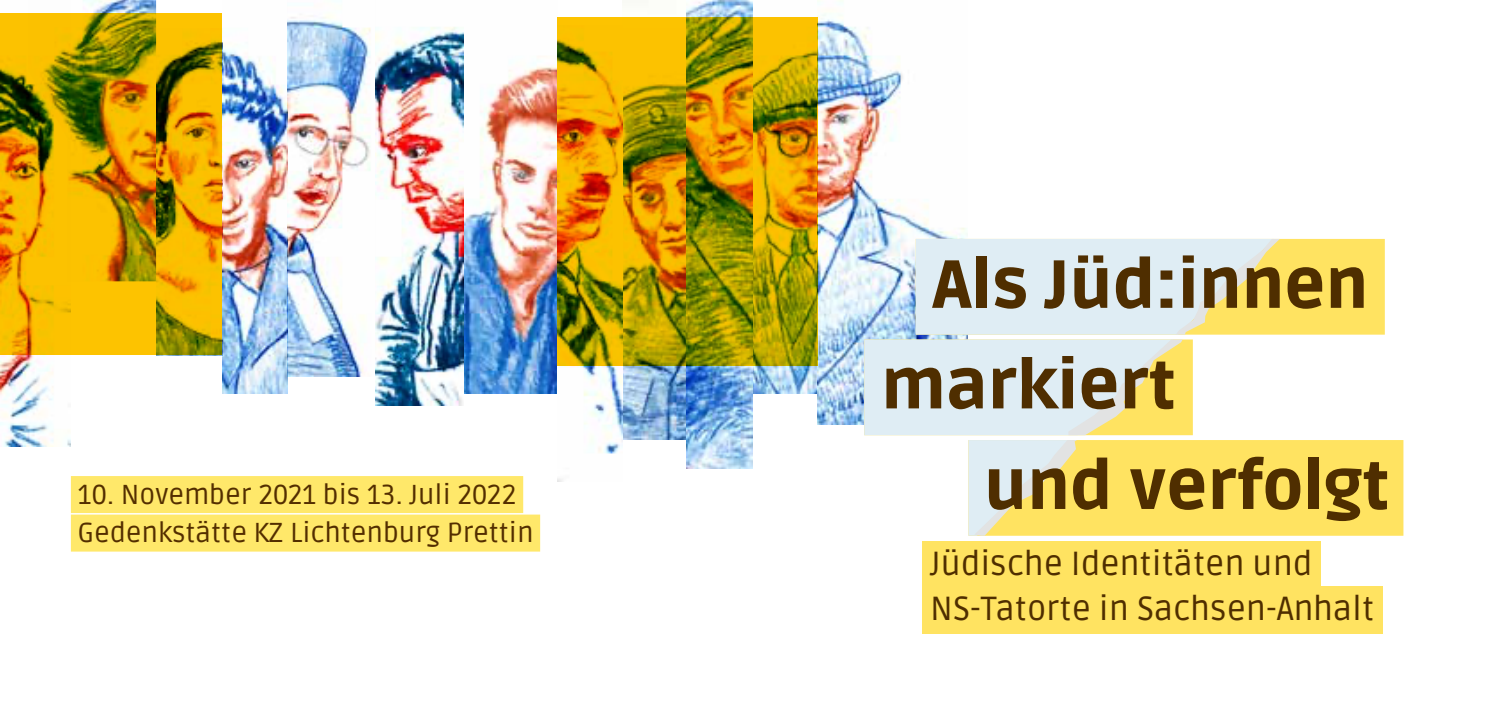
<style>
.page{position:relative;width:1489px;height:702px;background:#fff}
.page>*{position:absolute;margin:0;border:0;box-sizing:border-box;transform-origin:0 0}
.t1{font:900 67.5px/100.5px "Ruda";color:#4f2e00}
.t2{font:33.5px/45px "Ruda";color:#4f2e00}
.t3{font:27.5px/38.5px "Ruda";color:#532e00}
</style>
<div class="page">
<img style="left:752px;top:1px;width:65px;height:392px">
<img style="left:817px;top:14px;width:150px;height:411px">
<img style="left:622px;top:17px;width:64px;height:422px">
<img style="left:464px;top:63px;width:93px;height:330px">
<img style="left:686px;top:0;width:66px;height:468px">
<img style="left:557px;top:366px;width:65px;height:115px">
<svg style="left:557px;top:18px;width:260px;height:348px;background:#bd9400"></svg>
<img style="left:376px;top:27px;width:88px;height:378px">
<img style="left:0;top:355px;width:71px;height:91px">
<img style="left:288px;top:15px;width:88px;height:361px">
<img style="left:83px;top:0;width:73px;height:13px">
<img style="left:222px;top:20px;width:66px;height:373px">
<svg style="left:0;top:13px;width:222px;height:342px;background:#ce9c00"></svg>
<div style="left:71px;top:476px;width:452px;height:37px;background:#ffe86a"></div>
<div style="left:71px;top:514px;width:469px;height:37px;background:#ffe86a"></div>
<svg style="left:1279px;top:239px;width:124px;height:296px;fill:#ffe361"></svg>
<svg style="left:864px;top:239px;width:110px;height:296px;fill:#dfedf4"></svg>
<svg style="left:974px;top:239px;width:305px;height:296px;background:#eeebbe"></svg>
<div style="left:922px;top:540px;width:398px;height:48px;background:#ffe361"></div>
<div style="left:922px;top:586px;width:460px;height:47px;background:#ffe361"></div>
<p class="t3" style="left:77px;top:475px;width:457px">10. November 2021 bis 13. Juli 2022<br>Gedenkstätte KZ Lichtenburg Prettin</p>
<h1 class="t1" style="left:881px;top:236px;width:488px;text-indent:52px">Als Jüd:innen markiert</h1>
<h1 class="t1" style="left:984px;top:437px;width:406px">und verfolgt</h1>
<p class="t2" style="left:930px;top:542px;width:445px">Jüdische Identitäten und<br>NS-Tatorte in Sachsen-Anhalt</p>
</div>
